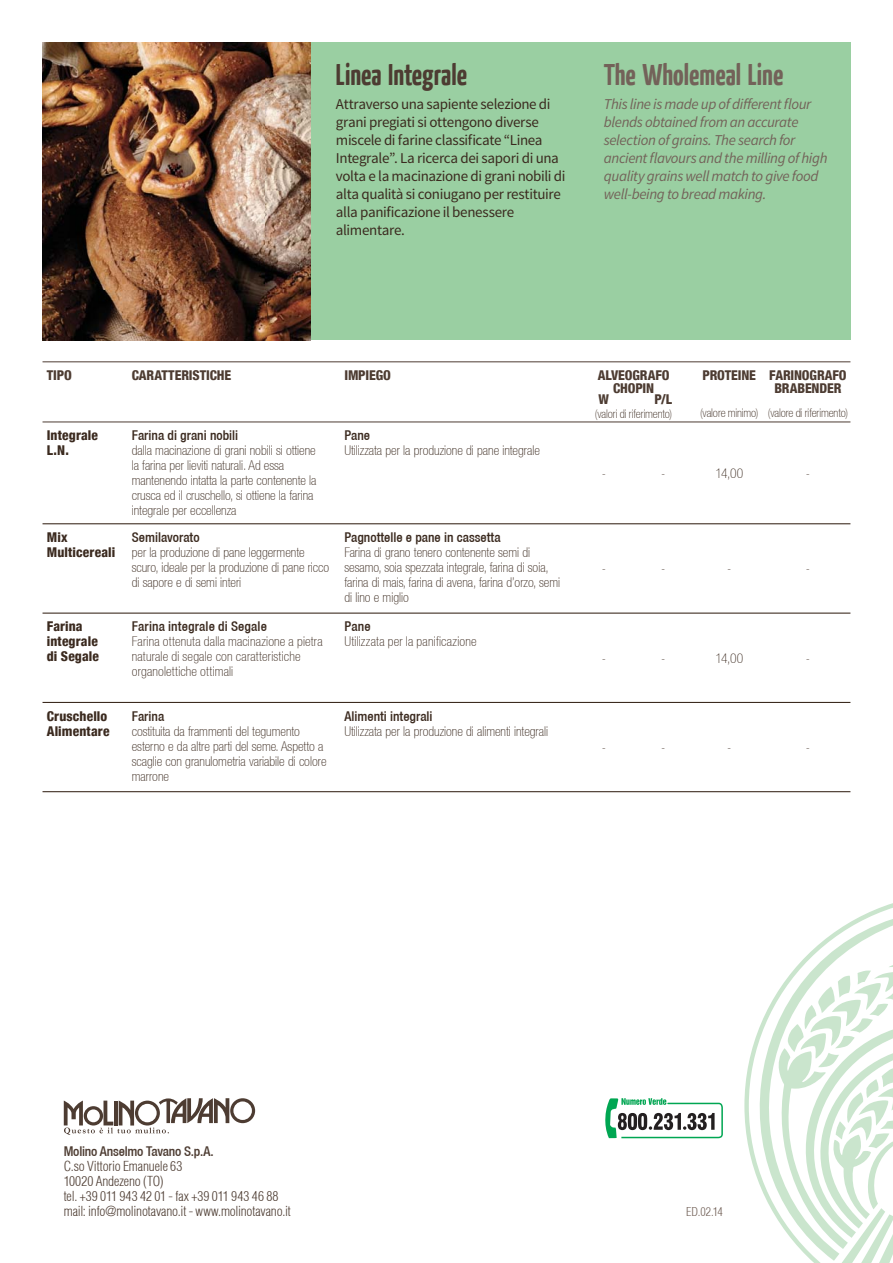
<style>
.page{position:relative;width:893px;height:1263px;background:#fff}
.page>*{position:absolute;margin:0;border:0;box-sizing:border-box;transform-origin:0 0}
.t1{font:700 30px "Yanone Kaffeesatz";color:#736259}
.t2{font:700 30px "Yanone Kaffeesatz";color:#4d3c32}
.t3{font:15px/18px "Source Sans Pro";letter-spacing:-.025em;color:#3b2a1f}
.t4{font:italic 15px/18px "Source Sans Pro";letter-spacing:-.025em;color:#736259}
.t5{font:100 condensed 13.5px/15px "Helvetica 37";color:#3b2a1f}
.t6{font:300 condensed 13.5px/15px "Helvetica";letter-spacing:-.01em;color:#4d3c32}
.t7{font:500 condensed 13.5px "Helvetica 67";color:#3b2a1f}
.t8{font:800 condensed 13.5px/13.5px "Helvetica 87";letter-spacing:-.01em;color:#4d3c32;text-align:center}
.t9{font:800 condensed 13.5px/15px "Helvetica 87";letter-spacing:.01em;color:#3b2a1f}
.t10{font:500 condensed 13.5px "Helvetica 67";letter-spacing:-.015em;color:#4d3c32}
.t11{font:100 condensed 12px "Helvetica 37";letter-spacing:-.01em;color:#3b2a1f}
.t12{font:300 condensed 12px "Helvetica";color:#736259}
</style>
<div class="page">
<div style="left:310px;top:43px;width:540px;height:297px;background:#9acfa2"></div>
<svg style="left:703px;top:909px;width:190px;height:271px"></svg>
<svg style="left:758px;top:958px;width:135px;height:305px"></svg>
<svg style="left:605px;top:1098px;width:118px;height:40px"></svg>
<svg style="left:64px;top:1098px;width:191px;height:37px"></svg>
<img style="left:43px;top:43px;width:267px;height:297px">
<hr style="left:43px;top:361px;width:807px;height:1px;background:#4d3c32">
<hr style="left:43px;top:422px;width:807px;height:1px;background:#4d3c32">
<hr style="left:43px;top:523px;width:807px;height:1px;background:#2b180b">
<hr style="left:43px;top:613px;width:807px;height:1px;background:#2b180b">
<hr style="left:43px;top:702px;width:807px;height:1px;background:#2b180b">
<hr style="left:43px;top:791px;width:807px;height:1px;background:#2b180b">
<h1 class="t2" style="left:336px;top:63px;width:133px">Linea Integrale</h1>
<p class="t3" style="left:336px;top:96px;width:231px">Attraverso una sapiente selezione di grani pregiati si ottengono diverse miscele di farine classificate “Linea Integrale”. La ricerca dei sapori di una volta e la macinazione di grani nobili di alta qualità si coniugano per restituire alla panificazione il benessere alimentare.</p>
<h1 class="t1" style="left:604px;top:63px;width:181px">The Wholemeal Line</h1>
<p class="t4" style="left:604px;top:96px;width:225px">This line is made up of different flour blends obtained from an accurate selection of grains. The search for ancient flavours and the milling of high quality grains well match to give food well-being to bread making.</p>
<p class="t8" style="left:47px;top:370px;width:27px">TIPO</p>
<p class="t8" style="left:132px;top:370px;width:101px">CARATTERISTICHE</p>
<p class="t8" style="left:344px;top:370px;width:48px">IMPIEGO</p>
<p class="t8" style="left:598px;top:370px;width:73px">ALVEOGRAFO<br>CHOPIN</p>
<p class="t8" style="left:774px;top:370px;width:74px;text-align:left;text-indent:-72px">PROTEINE FARINOGRAFO<br>BRABENDER</p>
<p class="t8" style="left:599px;top:394px;width:12px">W</p>
<p class="t8" style="left:654px;top:394px;width:19px">P/L</p>
<p class="t11" style="left:595px;top:409px;width:79px">(valori di riferimento)</p>
<p class="t11" style="left:700px;top:409px;width:149px">(valore minimo) (valore di riferimento)</p>
<p class="t9" style="left:47px;top:429px;width:53px">Integrale<br>L.N.</p>
<p class="t7" style="left:132px;top:431px;width:108px">Farina di grani nobili</p>
<p class="t7" style="left:344px;top:431px;width:27px">Pane</p>
<p class="t5" style="left:344px;top:444px;width:197px">Utilizzata per la produzione di pane integrale</p>
<p class="t5" style="left:132px;top:444px;width:186px">dalla macinazione di grani nobili si ottiene la farina per lieviti naturali. Ad essa mantenendo intatta la parte contenente la crusca ed il cruschello, si ottiene la farina integrale per eccellenza</p>
<p class="t5" style="left:602px;top:467px;width:6px">-</p>
<p class="t5" style="left:661px;top:467px;width:6px">-</p>
<p class="t5" style="left:715px;top:467px;width:29px">14,00</p>
<p class="t5" style="left:806px;top:467px;width:6px">-</p>
<p class="t9" style="left:47px;top:531px;width:70px">Mix<br>Multicereali</p>
<p class="t7" style="left:132px;top:532px;width:69px">Semilavorato</p>
<p class="t5" style="left:132px;top:546px;width:199px">per la produzione di pane leggermente scuro, ideale per la produzione di pane ricco di sapore e di semi interi</p>
<p class="t9" style="left:47px;top:620px;width:54px">Farina integrale di Segale</p>
<p class="t7" style="left:132px;top:622px;width:137px">Farina integrale di Segale</p>
<p class="t5" style="left:132px;top:635px;width:192px">Farina ottenuta dalla macinazione a pietra naturale di segale con caratteristiche organolettiche ottimali</p>
<p class="t9" style="left:47px;top:709px;width:64px">Cruschello<br>Alimentare</p>
<p class="t7" style="left:132px;top:711px;width:34px">Farina</p>
<p class="t5" style="left:132px;top:724px;width:196px">costituita da frammenti del tegumento esterno e da altre parti del seme. Aspetto a scaglie con granulometria variabile di colore marrone</p>
<p class="t7" style="left:344px;top:532px;width:158px">Pagnottelle e pane in cassetta</p>
<p class="t5" style="left:344px;top:546px;width:217px">Farina di grano tenero contenente semi di sesamo, soia spezzata integrale, farina di soia, farina di mais, farina di avena, farina d’orzo, semi di lino e miglio</p>
<p class="t7" style="left:344px;top:622px;width:28px">Pane</p>
<p class="t5" style="left:344px;top:635px;width:134px">Utilizzata per la panificazione</p>
<p class="t7" style="left:344px;top:711px;width:90px">Alimenti integrali</p>
<p class="t5" style="left:344px;top:724px;width:205px">Utilizzata per la produzione di alimenti integrali</p>
<p class="t5" style="left:602px;top:562px;width:6px">-</p>
<p class="t5" style="left:661px;top:562px;width:6px">-</p>
<p class="t5" style="left:727px;top:562px;width:6px">-</p>
<p class="t5" style="left:806px;top:562px;width:6px">-</p>
<p class="t5" style="left:602px;top:651px;width:6px">-</p>
<p class="t5" style="left:661px;top:651px;width:6px">-</p>
<p class="t5" style="left:715px;top:651px;width:29px">14,00</p>
<p class="t5" style="left:806px;top:651px;width:6px">-</p>
<p class="t5" style="left:602px;top:741px;width:6px">-</p>
<p class="t5" style="left:661px;top:741px;width:6px">-</p>
<p class="t5" style="left:727px;top:741px;width:6px">-</p>
<p class="t5" style="left:806px;top:741px;width:6px">-</p>
<p class="t10" style="left:64px;top:1146px;width:152px">Molino Anselmo Tavano S.p.A.</p>
<p class="t6" style="left:64px;top:1159px;width:229px">C.so Vittorio Emanuele 63<br>10020 Andezeno (TO)<br>tel. +39 011 943 42 01 - fax +39 011 943 46 88 mail: info@molinotavano.it - www.molinotavano.it</p>
<p class="t12" style="left:686px;top:1206px;width:38px">ED.02.14</p>
</div>
